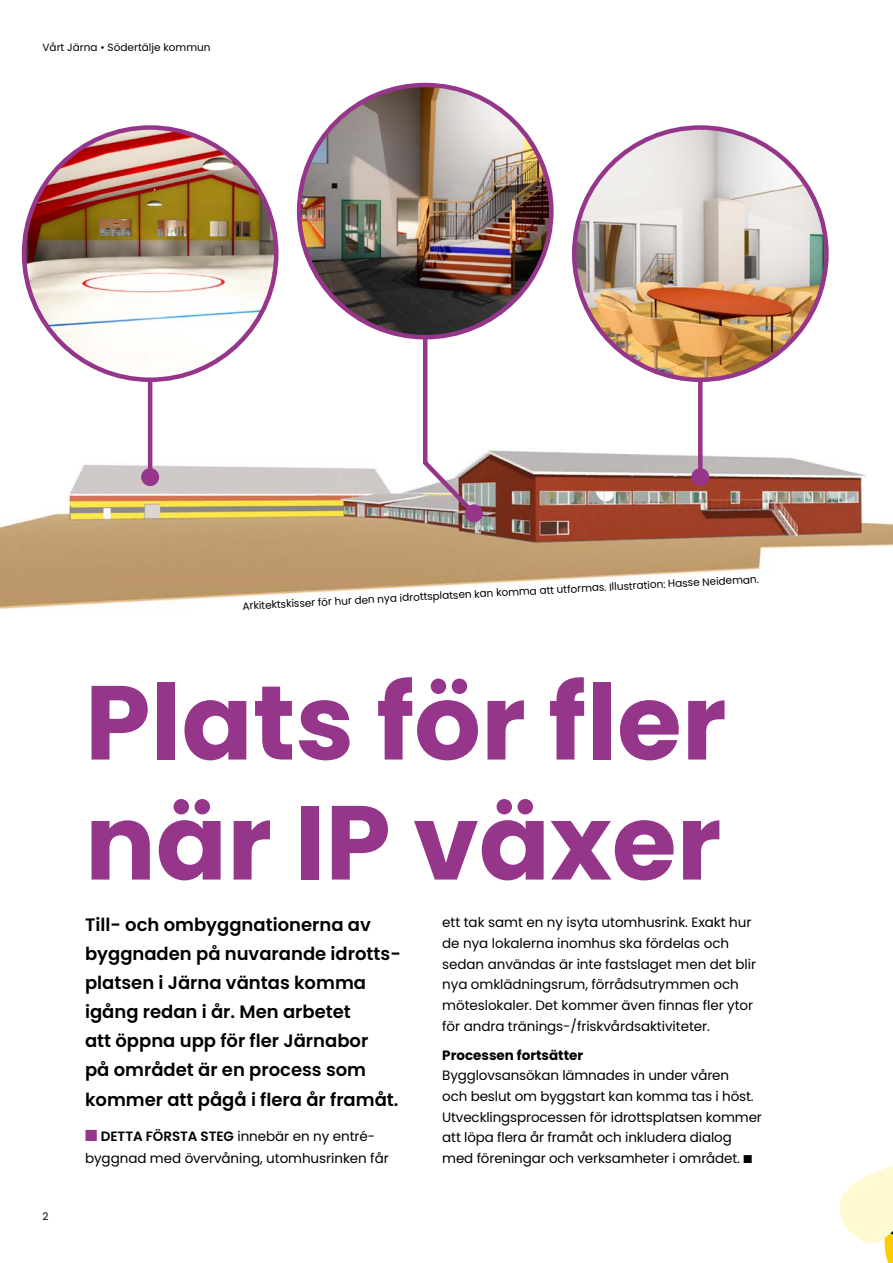
<style>
.page{position:relative;width:893px;height:1263px;background:#fff}
.page>*{position:absolute;margin:0;border:0;box-sizing:border-box;transform-origin:0 0}
.t1{font:700 105px/120px "Poppins Latin";color:#96368b}
.t2{font:600 18px/29.1px "Poppins Latin";color:#000}
.t3{font:13.5px/20.7px "Poppins Latin";letter-spacing:-.005em;color:#000}
.t4{font:700 13.5px "Poppins Latin";color:#000}
.t5{font:10.5px "Poppins Latin";color:#000}
.s1{color:#96368b}
.s2{font-weight:600}
</style>
<div class="page">
<hr style="left:892px;top:729px;width:1px;height:534px;background:#ffed00">
<svg style="left:892px;top:729px;width:1px;height:231px"></svg>
<img style="left:0;top:310px;width:893px;height:299px">
<img style="left:574px;top:128px;width:252px;height:252px;border-radius:126px">
<img style="left:299px;top:85px;width:252px;height:252px;border-radius:126px">
<img style="left:24px;top:128px;width:252px;height:252px;border-radius:126px">
<hr style="left:148px;top:381px;width:4px;height:96px;background:#96368b">
<div style="left:141px;top:468px;width:18px;height:18px;background:#96368b;border-radius:50%"></div>
<svg style="left:421px;top:334px;width:59px;height:186px"></svg>
<div style="left:465px;top:504px;width:18px;height:18px;background:#96368b;border-radius:50%"></div>
<div style="left:698px;top:381px;width:5px;height:96px;background:#96368b"></div>
<div style="left:691px;top:468px;width:18px;height:18px;background:#96368b;border-radius:50%"></div>
<svg style="left:839px;top:1159px;width:54px;height:104px"></svg>
<p class="t5" style="left:43px;top:41px;width:170px">Vårt Järna • Södertälje kommun</p>
<p class="t5" style="left:242px;top:599px;width:518px;rotate:-3deg">Arkitektskisser för hur den nya idrottsplatsen kan komma att utformas. Illustration: Hasse Neideman.</p>
<h1 class="t1" style="left:85px;top:663px;width:643px">Plats för fler när IP växer</h1>
<p class="t5" style="left:43px;top:1210px;width:8px">2</p>
<h2 class="t2" style="left:85px;top:910px;width:317px">Till- och ombyggnationerna av byggnaden på nuvarande idrotts&shy;platsen i Järna väntas komma igång redan i år. Men arbetet<br>att öppna upp för fler Järnabor<br>på området är en process som kommer att pågå i flera år framåt.</h2>
<p class="t3" style="left:85px;top:1125px;width:305px;line-height:22.4px"><span class="s1">■</span> <span class="s2">DETTA FÖRSTA STEG</span> innebär en ny entré&shy;byggnad med övervåning, utomhusrinken får</p>
<p class="t3" style="left:442px;top:912px;width:315px">ett tak samt en ny isyta utomhusrink. Exakt hur de nya lokalerna inomhus ska fördelas och sedan användas är inte fastslaget men det blir nya omklädningsrum, förrådsutrymmen och möteslokaler. Det kommer även finnas fler ytor för andra tränings-/friskvårdsaktiviteter.</p>
<p class="t4" style="left:442px;top:1046px;width:143px">Processen fortsätter</p>
<p class="t3" style="left:442px;top:1065px;width:321px">Bygglovsansökan lämnades in under våren<br>och beslut om byggstart kan komma tas i höst.<br>Utvecklingsprocessen för idrottsplatsen kommer att löpa flera år framåt och inkludera dialog med föreningar och verksamheter i området. ■</p>
</div>
